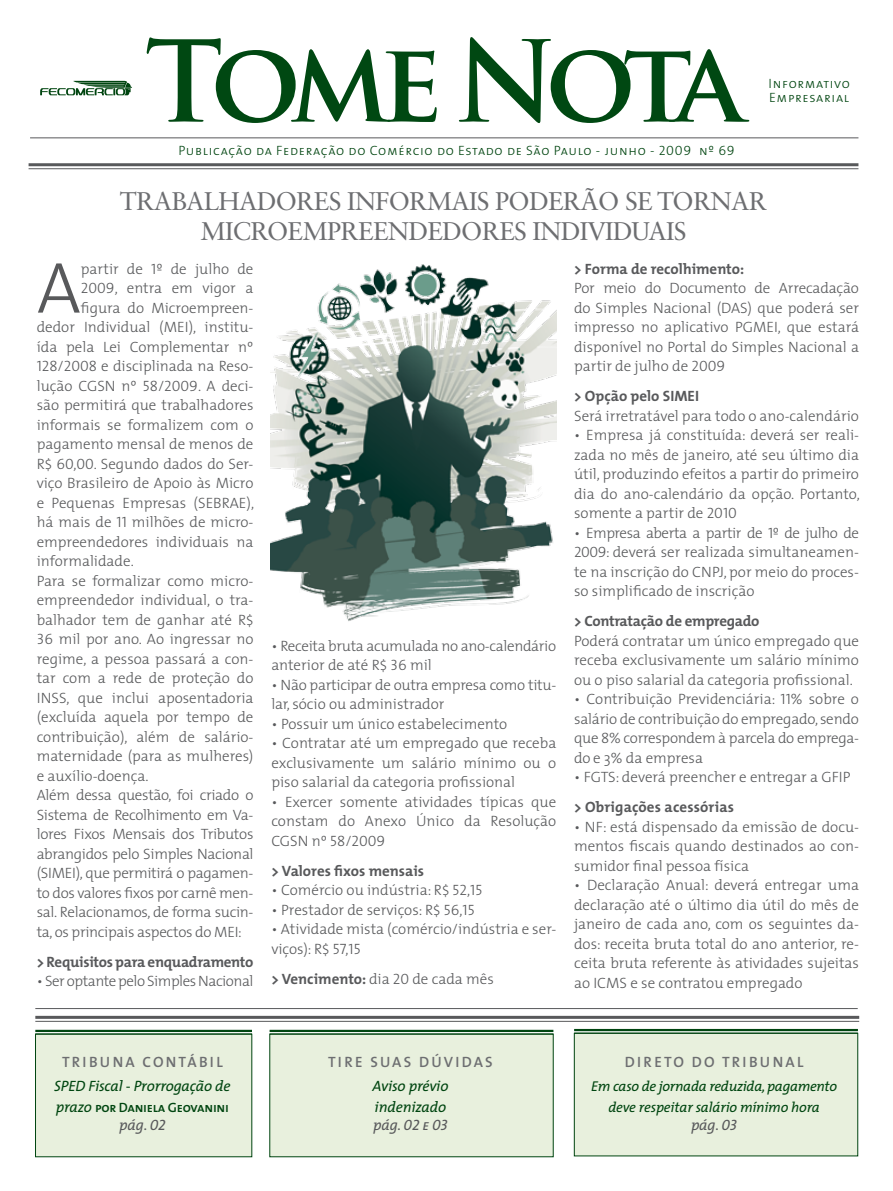
<style>
.page{position:relative;width:893px;height:1191px;background:#fff}
.page>*{position:absolute;margin:0;border:0;box-sizing:border-box;transform-origin:0 0}
.t1{font:700 109.5px "Trajan Pro";letter-spacing:-.11em;color:#004812}
.t2{font:300 72.75px "The Mix";color:#58595b}
.t3{font:25.5px/30px "Sabon Roman SC";letter-spacing:-.03em;color:#6d6e71;text-align:center}
.t4{font:300 15px/19.5px "The Mix";color:#58595b;text-align:justify}
.t5{font:300 15px/19.5px "The Mix";letter-spacing:-.02em;color:#58595b}
.t6{font:700 15px "The Mix";color:#58595b}
.t7{font:700 15px "The Mix";letter-spacing:-.02em;color:#58595b}
.t8{font:15px "The Mix Semi Bold Caps";letter-spacing:.15em;color:#6d6e71}
.t9{font:italic 15px/21px "The Mix";letter-spacing:-.01em;color:#004510}
.t10{font:300 15px "The Mix";letter-spacing:-.03em;color:#58595b}
.t11{font:15px "The Mix Light Caps";color:#58595b}
.t12{font:italic 15px "The Mix";letter-spacing:-.01em;color:#58595b}
.t13{font:italic 15px "The Mix Caps";color:#58595b}
.t14{font:italic 14.25px/21px "The Mix";letter-spacing:-.02em;color:#004510;text-align:center}
.t15{font:13.5px/13.5px "The Mix Light Caps";letter-spacing:.05em;color:#004510}
.t16{font:13.5px "The Mix Semi Bold Caps";letter-spacing:-.02em;color:#004510}
.s1{font-family:"The Mix Light Caps";font-weight:400}
.s2{font-family:"The Mix";font-weight:300}
.s3{font-weight:300}
.s4{font-family:"The Mix";font-style:italic;font-size:15px}
.s5{font-family:"The Mix Caps"}
.s6{font-family:"The Mix"}
</style>
<div class="page">
<img style="left:271px;top:264px;width:286px;height:357px">
<div style="left:270px;top:1034px;width:283px;height:123px;background:#e8f0dd;border:1px solid #004510"></div>
<hr style="left:270px;top:1029px;width:283px;height:3px;background:#004510">
<hr style="left:270px;top:1033px;width:283px;height:1px;background:#004510">
<div style="left:35px;top:1034px;width:217px;height:123px;background:#e8f0dd;border:1px solid #004510"></div>
<hr style="left:35px;top:1029px;width:217px;height:3px;background:#004510">
<hr style="left:35px;top:1033px;width:217px;height:1px;background:#004510">
<hr style="left:35px;top:1015px;width:824px;height:3px;background:#58595b">
<hr style="left:35px;top:1020px;width:824px;height:1px;background:#58595b">
<hr style="left:35px;top:1008px;width:823px;height:1px;background:#58595b">
<hr style="left:30px;top:138px;width:828px;height:1px;background:#58595b">
<hr style="left:29px;top:163px;width:829px;height:3px;background:#58595b">
<hr style="left:29px;top:168px;width:829px;height:1px;background:#58595b">
<svg style="left:40px;top:81px;width:92px;height:14px"></svg>
<div style="left:574px;top:1033px;width:284px;height:123px;background:#e8f0dd;border:1px solid #004510"></div>
<hr style="left:574px;top:1029px;width:284px;height:2px;background:#004510">
<hr style="left:574px;top:1032px;width:284px;height:1px;background:#004510">
<h1 class="t1" style="left:145px;top:14px;width:600px">Tome Nota</h1>
<p class="t15" style="left:179px;top:144px;width:558px">Publicação da Federação do Comércio do Estado de São Paulo - junho - 2009 nº 69</p>
<p class="t15" style="left:769px;top:76px;width:83px">Informativo<br>Empresarial</p>
<h3 class="t3" style="left:120px;top:186px;width:649px">TRABALHADORES INFORMAIS PODERÃO SE TORNAR<br>MICROEMPREENDEDORES INDIVIDUAIS</h3>
<h2 class="t2" style="left:37px;top:228px;width:46px">A</h2>
<p class="t4" style="left:81px;top:258px;width:174px">partir de <span class="s1">1º</span> de julho de</p>
<p class="t4" style="left:81px;top:278px;width:174px"><span class="s1">2009</span>, entra em vigor a</p>
<p class="t4" style="left:81px;top:297px;width:174px">figura do Microempreen-</p>
<p class="t4" style="left:37px;top:317px;width:218px">dedor Individual (MEI), institu-</p>
<p class="t4" style="left:37px;top:336px;width:218px">ída pela Lei Complementar nº</p>
<p class="t4" style="left:37px;top:356px;width:218px"><span class="s1">128/2008</span> e disciplinada na Reso-</p>
<p class="t4" style="left:37px;top:375px;width:218px">lução CGSN nº <span class="s1">58/2009</span>. A deci-</p>
<p class="t4" style="left:37px;top:395px;width:218px">são permitirá que trabalhadores</p>
<p class="t4" style="left:37px;top:414px;width:218px">informais se formalizem com o</p>
<p class="t4" style="left:37px;top:434px;width:218px">pagamento mensal de menos de</p>
<p class="t4" style="left:37px;top:453px;width:218px">R$ <span class="s1">60,00</span>. Segundo dados do Ser-</p>
<p class="t4" style="left:37px;top:473px;width:218px">viço Brasileiro de Apoio às Micro</p>
<p class="t4" style="left:37px;top:492px;width:219px">e Pequenas Empresas (SEBRAE),</p>
<p class="t4" style="left:37px;top:512px;width:218px">há mais de <span class="s1">11</span> milhões de micro-</p>
<p class="t4" style="left:37px;top:531px;width:218px">empreendedores individuais na</p>
<p class="t4" style="left:37px;top:551px;width:99px">informalidade.</p>
<p class="t4" style="left:37px;top:570px;width:218px">Para se formalizar como micro-</p>
<p class="t4" style="left:37px;top:590px;width:218px">empreendedor individual, o tra-</p>
<p class="t4" style="left:37px;top:609px;width:218px">balhador tem de ganhar até R$</p>
<p class="t4" style="left:37px;top:629px;width:218px"><span class="s1">36</span> mil por ano. Ao ingressar no</p>
<p class="t4" style="left:37px;top:648px;width:218px">regime, a pessoa passará a con-</p>
<p class="t4" style="left:37px;top:668px;width:218px">tar com a rede de proteção do</p>
<p class="t4" style="left:37px;top:687px;width:218px">INSS, que inclui aposentadoria</p>
<p class="t4" style="left:37px;top:707px;width:218px">(excluída aquela por tempo de</p>
<p class="t4" style="left:37px;top:726px;width:218px">contribuição), além de salário-</p>
<p class="t4" style="left:37px;top:746px;width:218px">maternidade (para as mulheres)</p>
<p class="t4" style="left:37px;top:765px;width:113px">e auxílio-doença.</p>
<p class="t5" style="left:37px;top:785px;width:218px">Além dessa questão, foi criado o</p>
<p class="t5" style="left:37px;top:804px;width:218px">Sistema de Recolhimento em Va-</p>
<p class="t5" style="left:37px;top:824px;width:218px">lores Fixos Mensais dos Tributos</p>
<p class="t5" style="left:37px;top:843px;width:218px">abrangidos pelo Simples Nacional</p>
<p class="t5" style="left:37px;top:863px;width:218px">(SIMEI), que permitirá o pagamen-</p>
<p class="t5" style="left:37px;top:882px;width:218px">to dos valores fixos por carnê men-</p>
<p class="t5" style="left:37px;top:902px;width:218px">sal. Relacionamos, de forma sucin-</p>
<p class="t5" style="left:37px;top:921px;width:207px">ta, os principais aspectos do MEI:</p>
<p class="t7" style="left:37px;top:949px;width:218px">&gt; Requisitos para enquadramento</p>
<p class="t10" style="left:37px;top:969px;width:218px">• Ser optante pelo Simples Nacional</p>
<p class="t5" style="left:271px;top:635px;width:286px">• Receita bruta acumulada no ano-calendário anterior de até R$ <span class="s1">36</span> mil</p>
<p class="t5" style="left:271px;top:674px;width:286px">• Não participar de outra empresa como titu&shy;lar, sócio ou administrador</p>
<p class="t4" style="left:271px;top:713px;width:237px">• Possuir um único estabelecimento</p>
<p class="t4" style="left:271px;top:733px;width:286px">• Contratar até um empregado que receba exclusivamente um salário mínimo ou o piso salarial da categoria profissional</p>
<p class="t4" style="left:271px;top:791px;width:286px">• Exercer somente atividades típicas que constam do Anexo Único da Resolução</p>
<p class="t11" style="left:271px;top:828px;width:115px"><span class="s2">CGSN nº</span> 58/2009</p>
<p class="t6" style="left:271px;top:858px;width:154px">&gt; Valores fixos mensais</p>
<p class="t4" style="left:271px;top:880px;width:212px">• Comércio ou indústria: R$ <span class="s1">52,15</span></p>
<p class="t4" style="left:271px;top:899px;width:205px">• Prestador de serviços: R$ <span class="s1">56,15</span></p>
<p class="t4" style="left:271px;top:919px;width:286px">• Atividade mista (comércio/indústria e ser&shy;viços): R$ <span class="s1">57,15</span></p>
<p class="t6" style="left:271px;top:966px;width:224px">&gt; Vencimento: <span class="s3">dia</span> <span class="s1">20</span> <span class="s3">de cada mês</span></p>
<p class="t6" style="left:574px;top:256px;width:172px">&gt; Forma de recolhimento:</p>
<p class="t4" style="left:574px;top:278px;width:286px">Por meio do Documento de Arrecadação do Simples Nacional (DAS) que poderá ser impresso no aplicativo PGMEI, que estará disponível no Portal do Simples Nacional a partir de julho de <span class="s1">2009</span></p>
<p class="t6" style="left:574px;top:383px;width:126px">&gt; Opção pelo SIMEI</p>
<p class="t4" style="left:574px;top:405px;width:286px">Será irretratável para todo o ano-calendário</p>
<p class="t4" style="left:574px;top:425px;width:287px">• Empresa já constituída: deverá ser reali&shy;zada no mês de janeiro, até seu último dia útil, produzindo efeitos a partir do primeiro dia do ano-calendário da opção. Portanto, somente a partir de <span class="s1">2010</span></p>
<p class="t4" style="left:574px;top:522px;width:286px">• Empresa aberta a partir de <span class="s1">1º</span> de julho de <span class="s1">2009</span>: deverá ser realizada simultaneamen&shy;te na inscrição do CNPJ, por meio do proces&shy;so simplificado de inscrição</p>
<p class="t7" style="left:574px;top:608px;width:187px">&gt; Contratação de empregado</p>
<p class="t4" style="left:574px;top:630px;width:286px">Poderá contratar um único empregado que receba exclusivamente um salário mínimo ou o piso salarial da categoria profissional.</p>
<p class="t4" style="left:574px;top:689px;width:286px">• Contribuição Previdenciária: <span class="s1">11</span>% sobre o salário de contribuição do empregado, sendo que <span class="s1">8</span>% correspondem à parcela do emprega&shy;do e 3% da empresa</p>
<p class="t4" style="left:574px;top:767px;width:278px">• FGTS: deverá preencher e entregar a GFIP</p>
<p class="t6" style="left:574px;top:794px;width:161px">&gt; Obrigações acessórias</p>
<p class="t4" style="left:574px;top:816px;width:286px">• NF: está dispensado da emissão de docu&shy;mentos fiscais quando destinados ao con&shy;sumidor final pessoa física</p>
<p class="t4" style="left:574px;top:875px;width:286px">• Declaração Anual: deverá entregar uma declaração até o último dia útil do mês de janeiro de cada ano, com os seguintes da&shy;dos: receita bruta total do ano anterior, re&shy;ceita bruta referente às atividades sujeitas ao ICMS e se contratou empregado</p>
<p class="t8" style="left:62px;top:1049px;width:162px">TRIBUNA CONTÁBIL</p>
<p class="t9" style="left:54px;top:1075px;width:178px">SPED Fiscal - Prorrogação de</p>
<p class="t16" style="left:56px;top:1096px;width:175px"><span class="s4">prazo</span> por Daniela Geovanini</p>
<p class="t12" style="left:119px;top:1112px;width:48px">pág. <span class="s5">02</span></p>
<p class="t8" style="left:328px;top:1049px;width:166px">TIRE SUAS DÚVIDAS</p>
<p class="t9" style="left:372px;top:1075px;width:77px">Aviso prévio indenizado</p>
<p class="t13" style="left:373px;top:1112px;width:76px"><span class="s6">pág.</span> 02 e 03</p>
<p class="t8" style="left:625px;top:1049px;width:180px">DIRETO DO TRIBUNAL</p>
<p class="t14" style="left:591px;top:1075px;width:247px">Em caso de jornada reduzida, pagamento deve respeitar salário mínimo hora</p>
<p class="t12" style="left:691px;top:1112px;width:48px">pág. <span class="s5">03</span></p>
</div>
